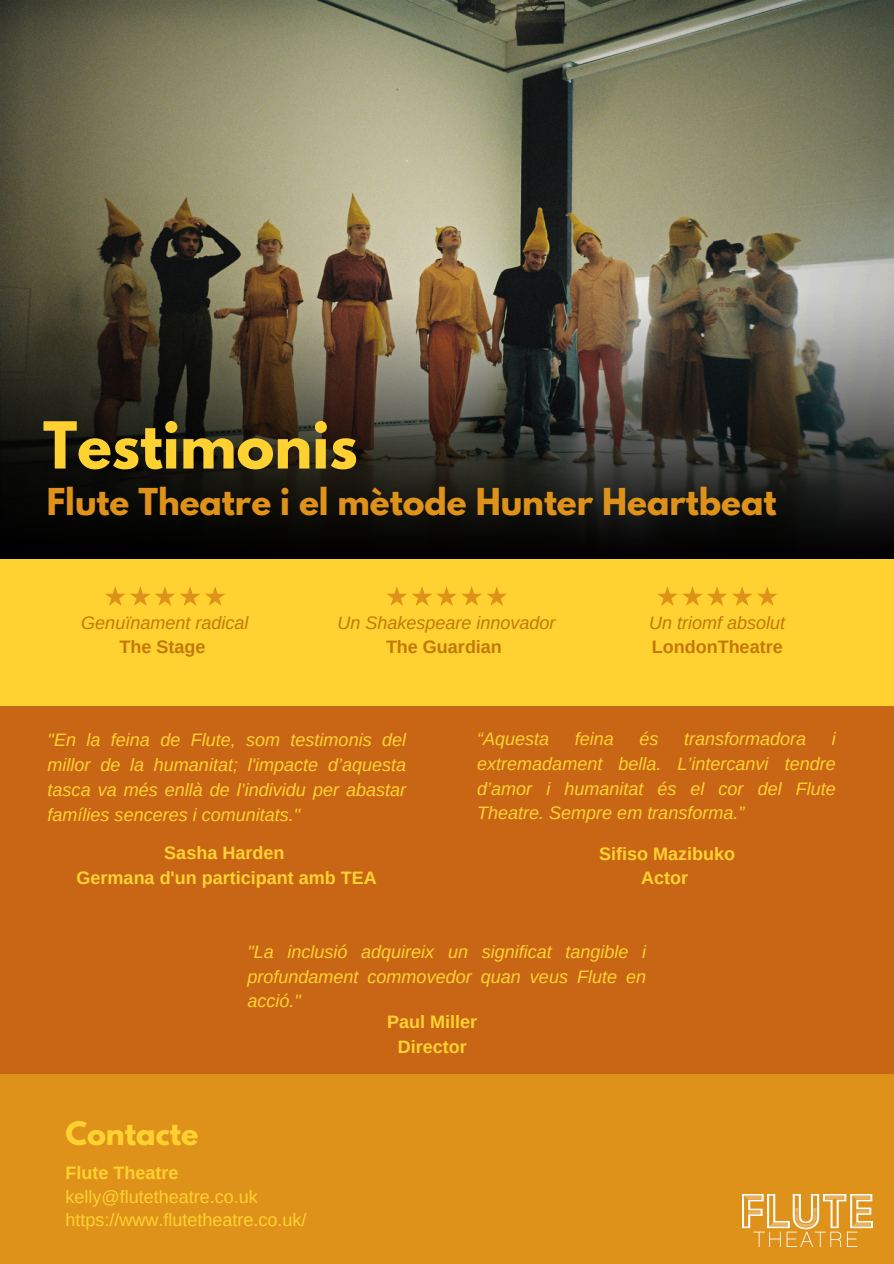
<style>
.page{position:relative;width:894px;height:1264px;background:#fff}
.page>*{position:absolute;margin:0;border:0;box-sizing:border-box;transform-origin:0 0}
.t1{font:700 57.3px "League Spartan";color:#ffd231}
.t2{font:700 32.85px "League Spartan";color:#df921a}
.t3{font:700 28.65px "League Spartan";color:#ffd231}
.t4{font:italic 18px/24.8px "Arimo";color:#ffd231;text-align:justify}
.t5{font:700 18px/24.8px "Arimo";color:#ffd231;text-align:center}
.t6{font:italic 18px "Arimo";color:#c27909}
.t7{font:18px "Arimo";color:#ffd231}
.t8{font:700 18px "Arimo";color:#c27909}
</style>
<div class="page">
<div style="left:0;top:0;width:893px;height:1263px;background:#ffd231"></div>
<div style="left:0;top:1074px;width:893px;height:189px;background:#df921a"></div>
<img style="left:742px;top:1194px;width:130px;height:52px">
<div style="left:0;top:706px;width:893px;height:368px;background:#c86616"></div>
<svg style="left:105px;top:586px;width:120px;height:20px"></svg>
<svg style="left:387px;top:586px;width:120px;height:20px"></svg>
<svg style="left:657px;top:586px;width:120px;height:20px"></svg>
<img style="left:0;top:0;width:893px;height:559px">
<h3 class="t1" style="left:43px;top:417px;width:316px">Testimonis</h3>
<p class="t2" style="left:47px;top:485px;width:731px">Flute Theatre i el mètode Hunter Heartbeat</p>
<p class="t6" style="left:81px;top:612px;width:169px">Genuïnament radical</p>
<p class="t8" style="left:119px;top:637px;width:87px">The Stage</p>
<p class="t6" style="left:337px;top:612px;width:220px">Un Shakespeare innovador</p>
<p class="t8" style="left:386px;top:637px;width:117px">The Guardian</p>
<p class="t6" style="left:649px;top:612px;width:137px">Un triomf absolut</p>
<h4 class="t8" style="left:651px;top:637px;width:132px">LondonTheatre</h4>
<h1 class="t4" style="left:48px;top:727px;width:360px">"En la feina de Flute, som testimonis del millor de la humanitat; l'impacte d’aquesta tasca va més enllà de l’individu per abastar famílies senceres i comunitats."</h1>
<p class="t4" style="left:477px;top:726px;width:73px">“Aquesta</p>
<p class="t4" style="left:574px;top:726px;width:41px">feina</p>
<p class="t4" style="left:639px;top:726px;width:21px">és</p>
<p class="t4" style="left:684px;top:726px;width:124px">transformadora</p>
<p class="t4" style="left:477px;top:726px;width:360px;text-indent:354px">i extremadament bella. L’intercanvi tendre d’amor i humanitat és el cor del Flute Theatre. Sempre em transforma.”</p>
<p class="t5" style="left:77px;top:840px;width:302px">Sasha Harden<br>Germana d'un participant amb TEA</p>
<p class="t5" style="left:599px;top:840px;width:137px">Sifiso Mazibuko<br>Actor</p>
<p class="t4" style="left:247px;top:939px;width:400px">"La inclusió adquireix un significat tangible i profundament commovedor quan veus Flute en acció."</p>
<p class="t3" style="left:65px;top:1119px;width:134px">Contacte</p>
<h4 class="t5" style="left:65px;top:1160px;width:114px">Flute Theatre</h4>
<p class="t7" style="left:65px;top:1186px;width:194px">kelly@flutetheatre.co.uk</p>
<h4 class="t7" style="left:65px;top:1209px;width:242px">https://www.flutetheatre.co.uk/</h4>
<h2 class="t5" style="left:387px;top:1009px;width:91px">Paul Miller<br>Director</h2>
</div>
